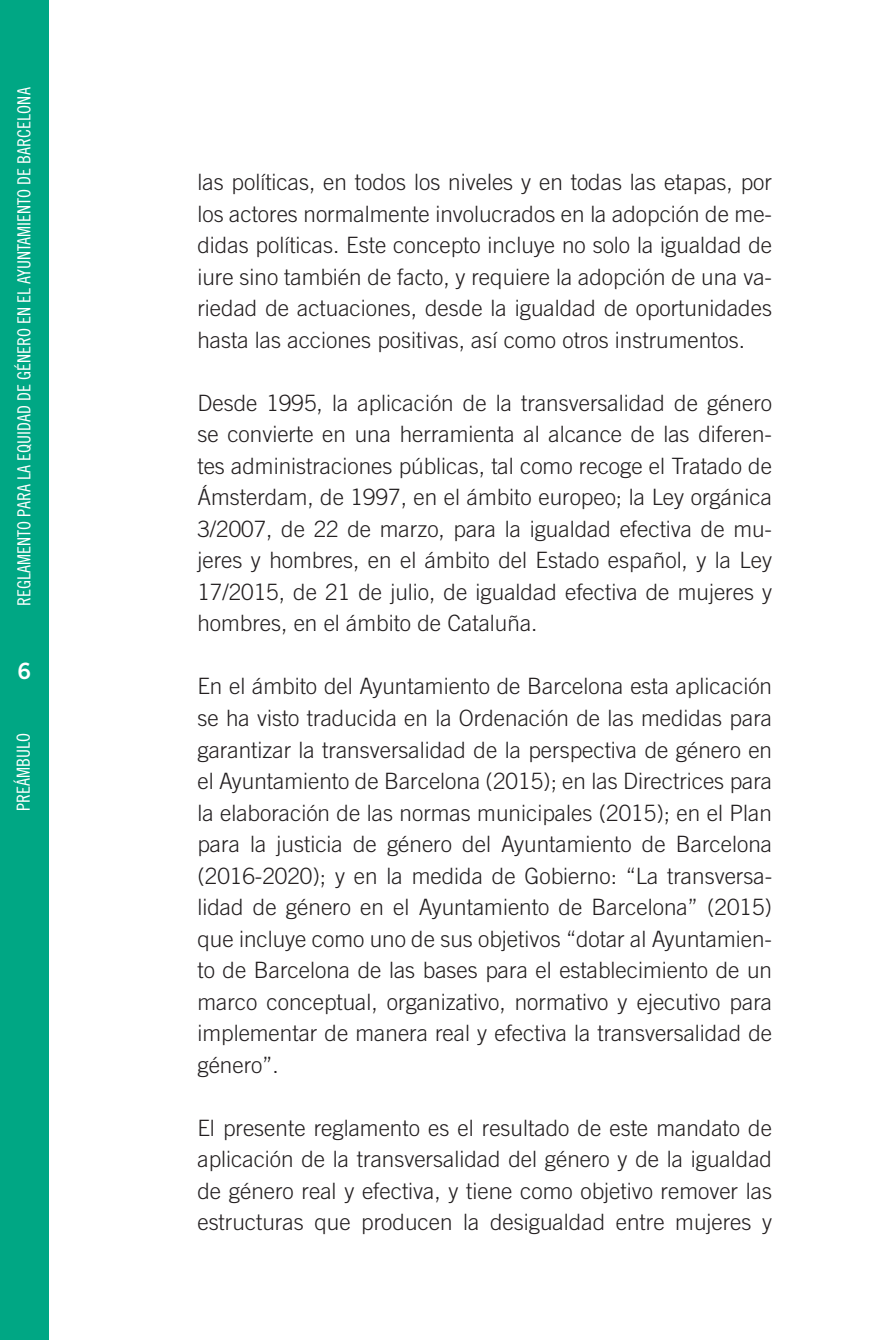
<style>
.page{position:relative;width:893px;height:1340px;background:#fff}
.page>*{position:absolute;margin:0;border:0;box-sizing:border-box;transform-origin:0 0}
.t1{font:300 22.5px/31.5px "Trade Gothic";color:#231f20;text-align:justify}
.t2{font:22.5px "Trade Gothic Bold Two";color:#fff}
.t3{font:18px "Trade Gothic Cond Eighteen";color:#fff}
</style>
<div class="page">
<div style="left:0;top:0;width:49px;height:1339px;background:#00a784"></div>
<p class="t3" style="left:13px;top:605px;width:519px;rotate:-90deg">REGLAMENTO PARA LA EQUIDAD DE GÉNERO EN EL AYUNTAMIENTO DE BARCELONA</p>
<p class="t2" style="left:18px;top:656px;width:15px">6</p>
<p class="t3" style="left:13px;top:811px;width:79px;rotate:-90deg">PREÁMBULO</p>
<p class="t1" style="left:197px;top:166px;width:576px">las políticas, en todos los niveles y en todas las etapas, por los actores normalmente involucrados en la adopción de me&shy;didas políticas. Este concepto incluye no solo la igualdad de iure sino también de facto, y requiere la adopción de una va&shy;riedad de actuaciones, desde la igualdad de oportunidades hasta las acciones positivas, así como otros instrumentos.</p>
<p class="t1" style="left:197px;top:387px;width:576px">Desde 1995, la aplicación de la transversalidad de género se convierte en una herramienta al alcance de las diferen&shy;tes administraciones públicas, tal como recoge el Tratado de Ámsterdam, de 1997, en el ámbito europeo; la Ley orgánica 3/2007, de 22 de marzo, para la igualdad efectiva de mu&shy;jeres y hombres, en el ámbito del Estado español, y la Ley 17/2015, de 21 de julio, de igualdad efectiva de mujeres y hombres, en el ámbito de Cataluña.</p>
<p class="t1" style="left:197px;top:670px;width:576px">En el ámbito del Ayuntamiento de Barcelona esta aplicación se ha visto traducida en la Ordenación de las medidas para garantizar la transversalidad de la perspectiva de género en el Ayuntamiento de Barcelona (2015); en las Directrices para la elaboración de las normas municipales (2015); en el Plan para la justicia de género del Ayuntamiento de Barcelona (2016-2020); y en la medida de Gobierno: “La transversa&shy;lidad de género en el Ayuntamiento de Barcelona” (2015) que incluye como uno de sus objetivos “dotar al Ayuntamien&shy;to de Barcelona de las bases para el establecimiento de un marco conceptual, organizativo, normativo y ejecutivo para implementar de manera real y efectiva la transversalidad de género”.</p>
<p class="t1" style="left:197px;top:1111px;width:576px">El presente reglamento es el resultado de este mandato de aplicación de la transversalidad del género y de la igualdad de género real y efectiva, y tiene como objetivo remover las estructuras que producen la desigualdad entre mujeres y</p>
</div>
